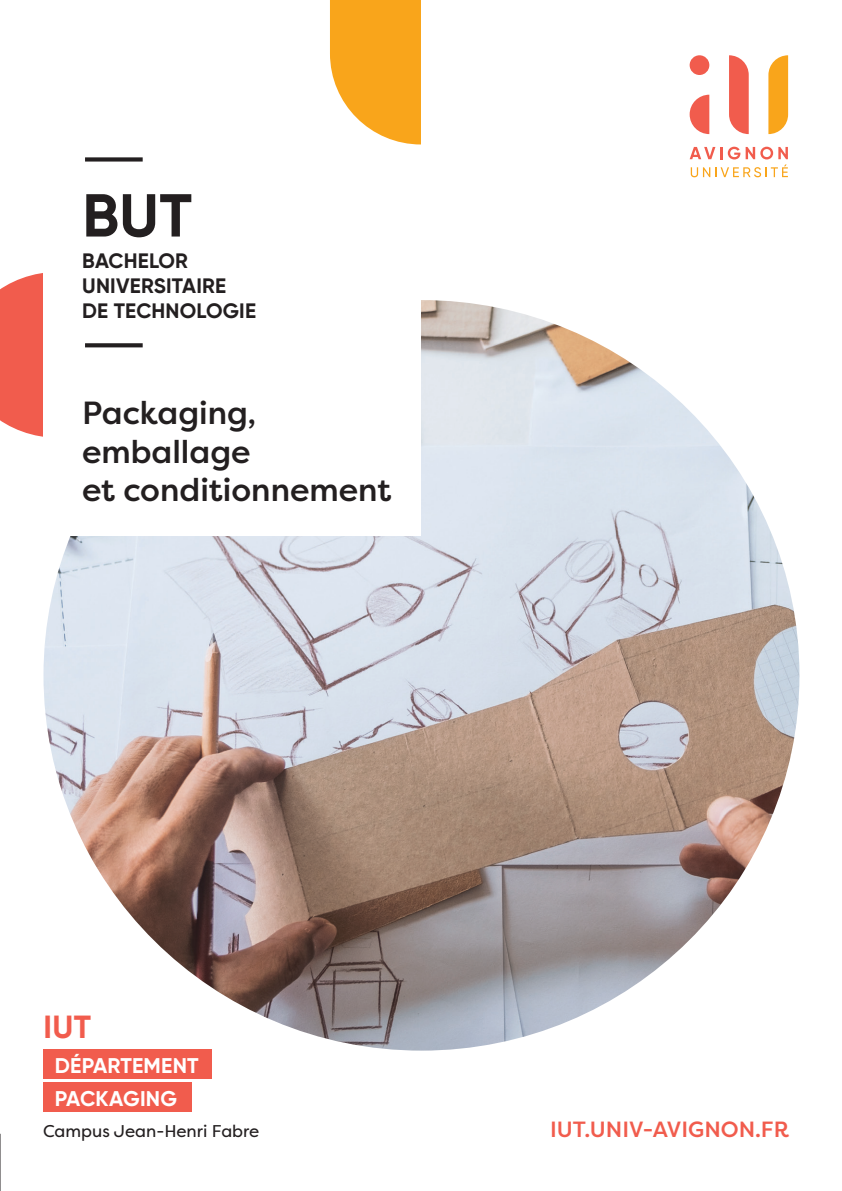
<style>
.page{position:relative;width:842px;height:1191px;background:#fff}
.page>*{position:absolute;margin:0;border:0;box-sizing:border-box;transform-origin:0 0}
.t1{font:700 60.4px "Gilroy";color:#231f20}
.t2{font:500 32px/38.4px "Filson Pro";color:#231f20}
.t3{font:700 32px "Gilroy";color:#f15c4d}
.t4{font:500 22px "Filson Pro";color:#f15c4d}
.t5{font:700 21.2px "Gilroy";letter-spacing:.01em;color:#fff}
.t6{font:700 20.8px/25px "Gilroy";letter-spacing:.01em;color:#231f20}
.t7{font:17px "Filson Pro";color:#231f20}
</style>
<div class="page">
<img style="left:43px;top:300px;width:756px;height:750px">
<svg style="left:0;top:273px;width:43px;height:164px;background:#f2685b"></svg>
<div style="left:43px;top:0;width:378px;height:536px;background:#fff"></div>
<svg style="left:330px;top:0;width:91px;height:144px;background:#f9b039"></svg>
<div style="left:690px;top:55px;width:19px;height:20px;background:#f15c4d;border-radius:50%"></div>
<svg style="left:690px;top:95px;width:19px;height:39px"></svg>
<svg style="left:729px;top:55px;width:20px;height:79px;background:#f27062"></svg>
<svg style="left:768px;top:55px;width:20px;height:79px;background:#f9b038"></svg>
<svg style="left:690px;top:147px;width:98px;height:30px"></svg>
<svg style="left:85px;top:343px;width:58px;height:4px"></svg>
<svg style="left:85px;top:157px;width:58px;height:4px"></svg>
<div style="left:43px;top:1082px;width:149px;height:29px;background:#f15c4d"></div>
<div style="left:43px;top:1049px;width:169px;height:29px;background:#f15c4d"></div>
<svg style="left:0;top:1133px;width:1px;height:58px"></svg>
<h1 class="t1" style="left:82px;top:178px;width:111px">BUT</h1>
<p class="t6" style="left:82px;top:248px;width:175px">BACHELOR<br>UNIVERSITAIRE<br>DE TECHNOLOGIE</p>
<p class="t2" style="left:82px;top:393px;width:311px">Packaging, emballage<br>et conditionnement</p>
<p class="t3" style="left:44px;top:1006px;width:49px">IUT</p>
<p class="t5" style="left:55px;top:1051px;width:145px">DÉPARTEMENT</p>
<p class="t5" style="left:55px;top:1085px;width:124px">PACKAGING</p>
<p class="t7" style="left:43px;top:1119px;width:218px">Campus Jean-Henri Fabre</p>
<p class="t4" style="left:550px;top:1114px;width:240px">IUT.UNIV-AVIGNON.FR</p>
</div>
